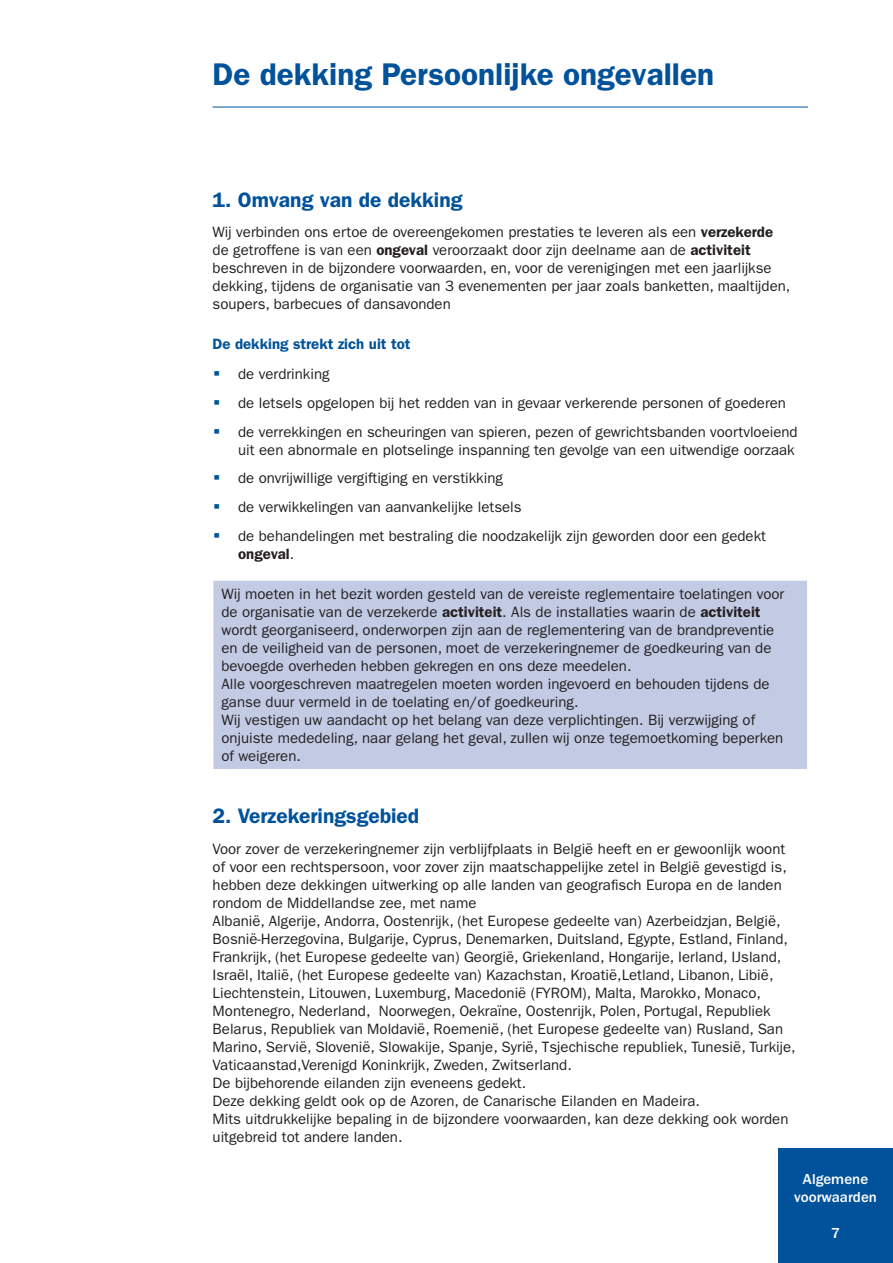
<style>
.page{position:relative;width:893px;height:1263px;background:#fff}
.page>*{position:absolute;margin:0;border:0;box-sizing:border-box;transform-origin:0 0}
._2_-_heading_1_boven{font:600 31.5px "ITC Franklin Gothic Std";color:#01529a}
._2_-_Hoofdstuk{font:600 21px "ITC Franklin Gothic Std";color:#01529a}
._2_-_Body_no_space{font:15px/18px "ITC Franklin Gothic Std";color:#231f20}
._2_-_Body{font:15px/18px "ITC Franklin Gothic Std";color:#231f20}
._2_-_Body-2{font:600 15px "ITC Franklin Gothic Std";color:#01529a}
.t1{font:500 15px/18px "ITC Franklin Gothic Std";color:#fff;text-align:center}
.s1{font-weight:600}
</style>
<div class="page">
<div style="left:778px;top:1148px;width:115px;height:115px;background:#01529a"></div>
<hr style="left:213px;top:107px;width:595px;height:1px;background:#01529a">
<div style="left:213px;top:580px;width:594px;height:189px;background:#c3cbe4"></div>
<hr style="left:213px;top:580px;width:595px;height:1px;background:#fff">
<hr style="left:213px;top:581px;width:1px;height:188px;background:#fff">
<p class="_2_-_heading_1_boven" style="left:213px;top:56px;width:503px">De dekking Persoonlijke ongevallen</p>
<p class="_2_-_Hoofdstuk" style="left:213px;top:187px;width:251px">1. Omvang van de dekking</p>
<p class="_2_-_Body" style="left:213px;top:223px;width:579px">Wij verbinden ons ertoe de overeengekomen prestaties te leveren als een <span class="s1">verzekerde </span>de getroffene is van een <span class="s1">ongeval</span> veroorzaakt door zijn deelname aan de <span class="s1">activiteit </span>beschreven in de bijzondere voorwaarden, en, voor de verenigingen met een jaarlijkse dekking, tijdens de organisatie van 3 evenementen per jaar zoals banketten, maaltijden, soupers, barbecues of dansavonden</p>
<p class="_2_-_Body-2" style="left:213px;top:335px;width:199px">De dekking strekt zich uit tot</p>
<p class="_2_-_Body_no_space" style="left:238px;top:365px;width:93px">de verdrinking</p>
<p class="_2_-_Body_no_space" style="left:238px;top:394px;width:549px">de letsels opgelopen bij het redden van in gevaar verkerende personen of goederen</p>
<p class="_2_-_Body_no_space" style="left:238px;top:423px;width:561px">de verrekkingen en scheuringen van spieren, pezen of gewrichtsbanden voortvloeiend uit een abnormale en plotselinge inspanning ten gevolge van een uitwendige oorzaak</p>
<p class="_2_-_Body_no_space" style="left:238px;top:469px;width:266px">de onvrijwillige vergiftiging en verstikking</p>
<p class="_2_-_Body_no_space" style="left:238px;top:498px;width:285px">de verwikkelingen van aanvankelijke letsels</p>
<p class="_2_-_Body_no_space" style="left:238px;top:527px;width:529px">de behandelingen met bestraling die noodzakelijk zijn geworden door een gedekt <span class="s1">ongeval</span>.</p>
<p class="_2_-_Body" style="left:221px;top:585px;width:564px">Wij moeten in het bezit worden gesteld van de vereiste reglementaire toelatingen voor de organisatie van de verzekerde <span class="s1">activiteit</span>. Als de installaties waarin de <span class="s1">activiteit </span>wordt georganiseerd, onderworpen zijn aan de reglementering van de brandpreventie en de veiligheid van de personen, moet de verzekeringnemer de goedkeuring van de bevoegde overheden hebben gekregen en ons deze meedelen.</p>
<p class="_2_-_Body" style="left:221px;top:675px;width:550px">Alle voorgeschreven maatregelen moeten worden ingevoerd en behouden tijdens de ganse duur vermeld in de toelating en/of goedkeuring.</p>
<p class="_2_-_Body" style="left:221px;top:711px;width:563px">Wij vestigen uw aandacht op het belang van deze verplichtingen. Bij verzwijging of onjuiste mededeling, naar gelang het geval, zullen wij onze tegemoetkoming beperken of weigeren.</p>
<p class="_2_-_Hoofdstuk" style="left:213px;top:804px;width:208px">2. Verzekeringsgebied</p>
<p class="_2_-_Body_no_space" style="left:213px;top:840px;width:576px">Voor zover de verzekeringnemer zijn verblijfplaats in België heeft en er gewoonlijk woont of voor een rechtspersoon, voor zover zijn maatschappelijke zetel in België gevestigd is, hebben deze dekkingen uitwerking op alle landen van geografisch Europa en de landen rondom de Middellandse zee, met name</p>
<p class="_2_-_Body_no_space" style="left:213px;top:912px;width:585px">Albanië, Algerije, Andorra, Oostenrijk, (het Europese gedeelte van) Azerbeidzjan, België, Bosnië-Herzegovina, Bulgarije, Cyprus, Denemarken, Duitsland, Egypte, Estland, Finland, Frankrijk, (het Europese gedeelte van) Georgië, Griekenland, Hongarije, Ierland, IJsland, Israël, Italië, (het Europese gedeelte van) Kazachstan, Kroatië,Letland, Libanon, Libië, Liechtenstein, Litouwen, Luxemburg, Macedonië (FYROM), Malta, Marokko, Monaco, Montenegro, Nederland, Noorwegen, Oekraïne, Oostenrijk, Polen, Portugal, Republiek Belarus, Republiek van Moldavië, Roemenië, (het Europese gedeelte van) Rusland, San Marino, Servië, Slovenië, Slowakije, Spanje, Syrië, Tsjechische republiek, Tunesië, Turkije, Vaticaanstad,Verenigd Koninkrijk, Zweden, Zwitserland.</p>
<p class="_2_-_Body_no_space" style="left:213px;top:1074px;width:315px">De bijbehorende eilanden zijn eveneens gedekt.</p>
<p class="_2_-_Body_no_space" style="left:213px;top:1092px;width:489px">Deze dekking geldt ook op de Azoren, de Canarische Eilanden en Madeira.</p>
<p class="_2_-_Body" style="left:213px;top:1110px;width:577px">Mits uitdrukkelijke bepaling in de bijzondere voorwaarden, kan deze dekking ook worden uitgebreid tot andere landen.</p>
<p class="t1" style="left:794px;top:1170px;width:84px">Algemene voorwaarden</p>
<p class="t1" style="left:831px;top:1224px;width:10px">7</p>
</div>
